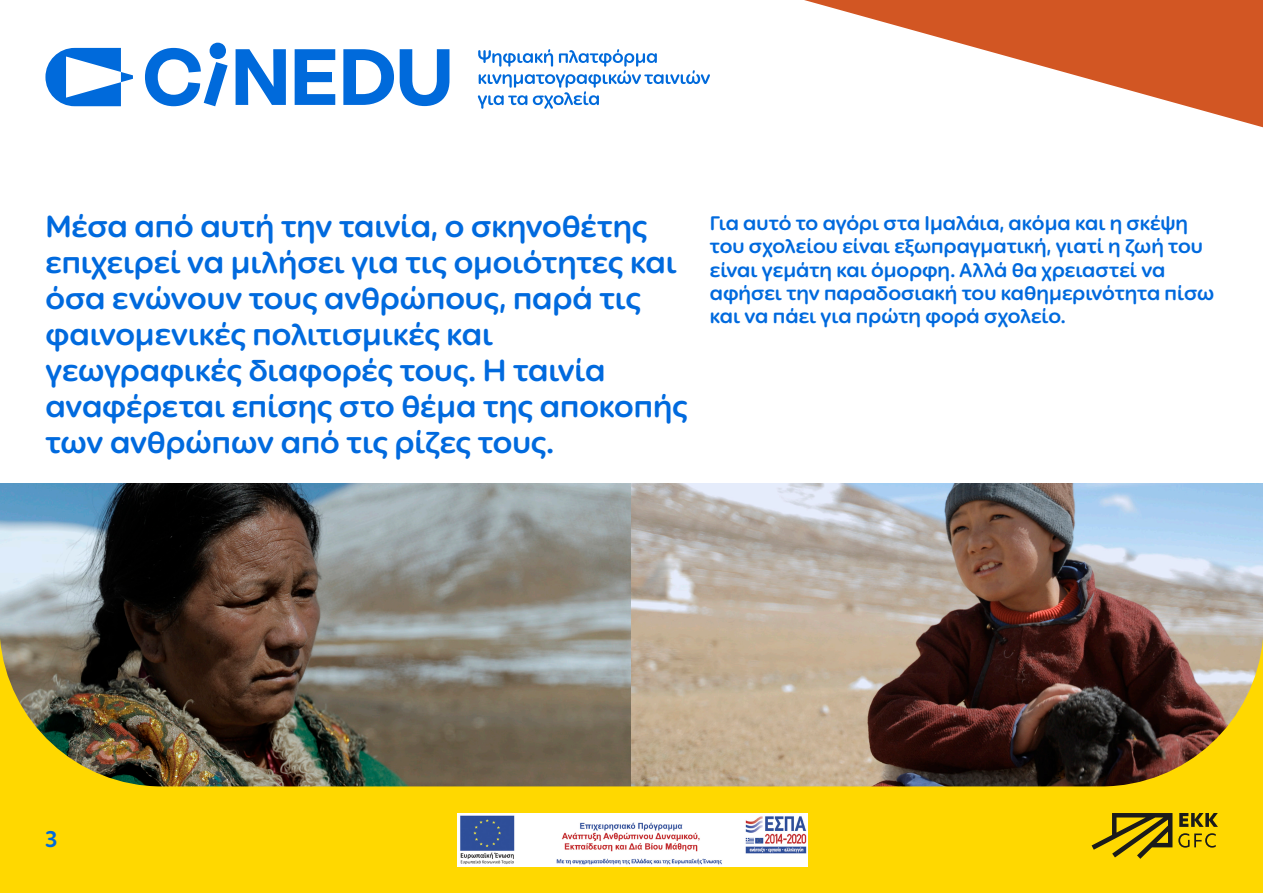
<style>
.page{position:relative;width:1263px;height:893px;background:#fff}
.page>*{position:absolute;margin:0;border:0;box-sizing:border-box;transform-origin:0 0}
.t1{font:700 30px/36px "Ping Round LCG";letter-spacing:-.005em;color:#006ade}
.t2{font:700 22.5px "Ping Round LCG";color:#006adb}
.t3{font:700 19.5px/23.4px "Ping Round LCG";color:#006ade}
</style>
<div class="page">
<img style="left:0;top:484px;width:631px;height:154px">
<img style="left:631px;top:484px;width:632px;height:154px">
<svg style="left:804px;top:0;width:459px;height:127px"></svg>
<svg style="left:45px;top:48px;width:88px;height:58px"></svg>
<svg style="left:145px;top:43px;width:83px;height:63px"></svg>
<svg style="left:236px;top:49px;width:50px;height:56px"></svg>
<svg style="left:295px;top:49px;width:40px;height:56px"></svg>
<svg style="left:343px;top:49px;width:51px;height:56px"></svg>
<svg style="left:400px;top:49px;width:49px;height:57px"></svg>
<svg style="left:478px;top:49px;width:232px;height:60px"></svg>
<img style="left:0;top:638px;width:1263px;height:255px">
<svg style="left:1091px;top:813px;width:81px;height:46px;background:#af9509"></svg>
<svg style="left:1179px;top:813px;width:39px;height:14px"></svg>
<svg style="left:1178px;top:833px;width:38px;height:15px"></svg>
<img style="left:457px;top:814px;width:351px;height:52px">
<p class="t1" style="left:45px;top:207px;width:644px">Μέσα από αυτή την ταινία, ο σκηνοθέτης επιχειρεί να μιλήσει για τις ομοιότητες και όσα ενώνουν τους ανθρώπους, παρά τις φαινομενικές πολιτισμικές και γεωγραφικές διαφορές τους. Η ταινία αναφέρεται επίσης στο θέμα της αποκοπής των ανθρώπων από τις ρίζες τους.</p>
<p class="t3" style="left:710px;top:210px;width:506px">Για αυτό το αγόρι στα Ιμαλάια, ακόμα και η σκέψη του σχολείου είναι εξωπραγματική, γιατί η ζωή του είναι γεμάτη και όμορφη. Αλλά θα χρειαστεί να αφήσει την παραδοσιακή του καθημερινότητα πίσω και να πάει για πρώτη φορά σχολείο.</p>
<p class="t2" style="left:45px;top:822px;width:14px">3</p>
</div>
